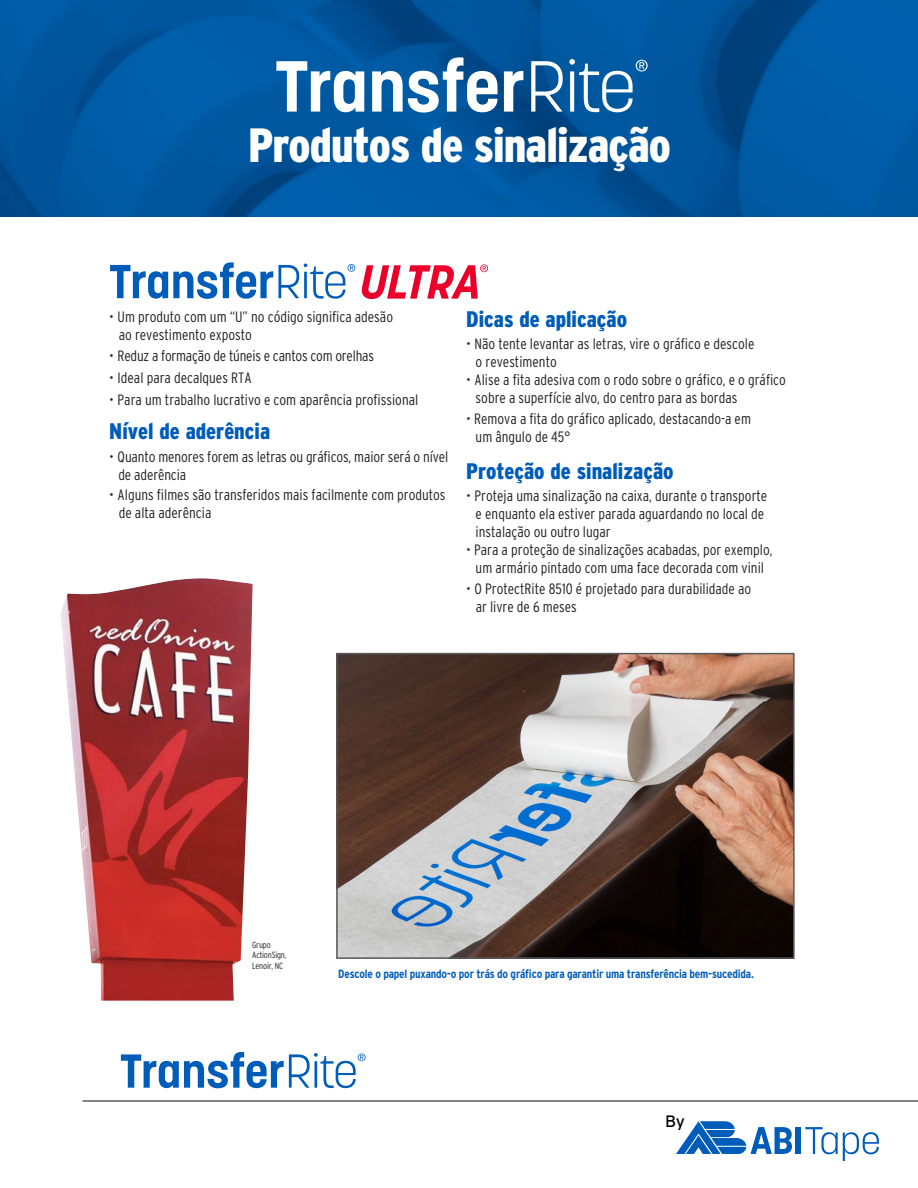
<style>
.page{position:relative;width:918px;height:1188px;background:#fff}
.page>*{position:absolute;margin:0;border:0;box-sizing:border-box;transform-origin:0 0}
.t1{font:900 condensed 48px "Interstate";letter-spacing:-.02em;color:#fff}
.t2{font:900 condensed 22.5px "Interstate";color:#005cb9}
.t3{font:16.5px "Interstate";color:#000}
.t4{font:300 condensed 15px/18px "Interstate";color:#231f20}
.t5{font:700 condensed 12px "Interstate";letter-spacing:-.015em;color:#005cb9}
.t6{font:300 condensed 9px/10.8px "Interstate";letter-spacing:-.02em;color:#231f20}
</style>
<div class="page">
<img style="left:0;top:0;width:918px;height:216px">
<img style="left:61px;top:578px;width:192px;height:423px">
<hr style="left:82px;top:1100px;width:836px;height:2px;background:#58595b">
<svg style="left:121px;top:1052px;width:245px;height:36px"></svg>
<div style="left:795px;top:1127px;width:6px;height:27px;background:#005cb9"></div>
<svg style="left:805px;top:1127px;width:74px;height:34px"></svg>
<svg style="left:676px;top:1121px;width:116px;height:33px"></svg>
<svg style="left:110px;top:262px;width:245px;height:37px"></svg>
<svg style="left:361px;top:264px;width:127px;height:35px"></svg>
<svg style="left:276px;top:61px;width:88px;height:51px"></svg>
<svg style="left:372px;top:57px;width:126px;height:56px"></svg>
<svg style="left:504px;top:70px;width:19px;height:42px"></svg>
<svg style="left:531px;top:61px;width:32px;height:51px"></svg>
<svg style="left:569px;top:59px;width:79px;height:53px"></svg>
<img style="left:339px;top:656px;width:453px;height:300px">
<div style="left:336px;top:653px;width:459px;height:306px;border:2px solid #58595b"></div>
<h1 class="t1" style="left:248px;top:116px;width:424px">Produtos de sinalização</h1>
<p class="t4" style="left:119px;top:308px;width:276px;text-indent:-9px">• Um produto com um “U” no código significa adesão ao revestimento exposto</p>
<p class="t4" style="left:109px;top:347px;width:266px">• Reduz a formação de túneis e cantos com orelhas</p>
<p class="t4" style="left:109px;top:368px;width:144px">• Ideal para decalques RTA</p>
<p class="t4" style="left:109px;top:390px;width:311px">• Para um trabalho lucrativo e com aparência profissional</p>
<h2 class="t2" style="left:109px;top:418px;width:162px">Nível de aderência</h2>
<p class="t4" style="left:118px;top:447px;width:332px;text-indent:-9px">• Quanto menores forem as letras ou gráficos, maior será o nível de aderência</p>
<p class="t4" style="left:119px;top:486px;width:328px;text-indent:-9px">• Alguns filmes são transferidos mais facilmente com produtos de alta aderência</p>
<h2 class="t2" style="left:466px;top:306px;width:162px">Dicas de aplicação</h2>
<p class="t4" style="left:476px;top:335px;width:280px;text-indent:-9px">• Não tente levantar as letras, vire o gráfico e descole o revestimento</p>
<p class="t4" style="left:476px;top:371px;width:312px;text-indent:-9px">• Alise a fita adesiva com o rodo sobre o gráfico, e o gráfico sobre a superfície alvo, do centro para as bordas</p>
<p class="t4" style="left:476px;top:410px;width:277px;text-indent:-9px">• Remova a fita do gráfico aplicado, destacando-a em um ângulo de 45°</p>
<h2 class="t2" style="left:466px;top:457px;width:209px">Proteção de sinalização</h2>
<p class="t4" style="left:476px;top:486px;width:293px;text-indent:-9px">• Proteja uma sinalização na caixa, durante o transporte e enquanto ela estiver parada aguardando no local de instalação ou outro lugar</p>
<p class="t4" style="left:466px;top:540px;width:308px;text-align:center">• Para a proteção de sinalizações acabadas, por exemplo, um armário pintado com uma face decorada com vinil</p>
<p class="t4" style="left:476px;top:579px;width:277px;text-indent:-9px">• O ProtectRite 8510 é projetado para durabilidade ao ar livre de 6 meses</p>
<p class="t6" style="left:252px;top:939px;width:36px">Grupo<br>ActionSign,<br>Lenoir, NC</p>
<p class="t5" style="left:338px;top:967px;width:417px">Descole o papel puxando-o por trás do gráfico para garantir uma transferência bem-sucedida.</p>
<p class="t3" style="left:665px;top:1112px;width:21px">By</p>
</div>
